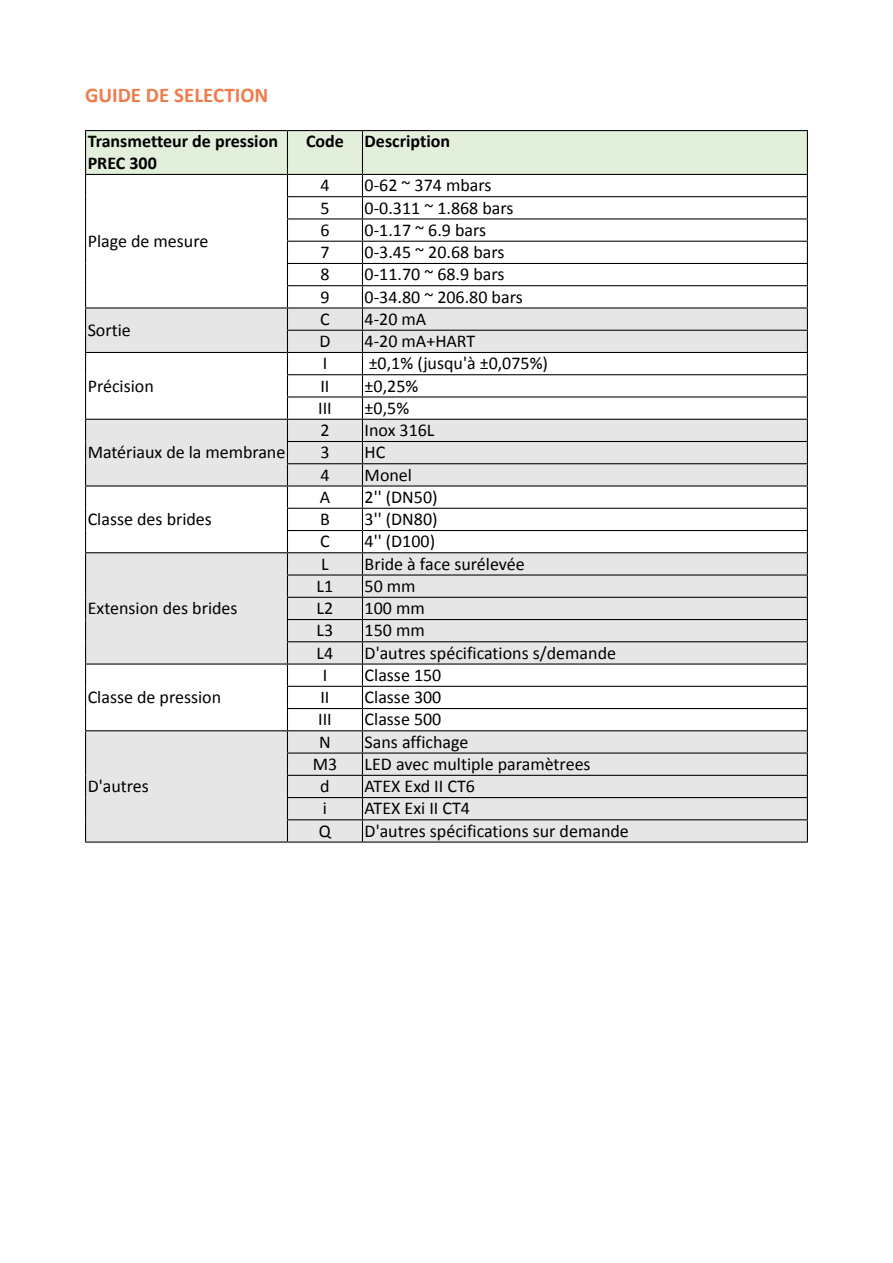
<style>
.page{position:relative;width:893px;height:1263px;background:#fff}
.page>*{position:absolute;margin:0;border:0;box-sizing:border-box;transform-origin:0 0}
.段落样式1{font:700 21px "Calibri";color:#ed7d4d}
.t1{font:18px "Calibri";color:#000}
.t2{font:700 18px "Calibri";color:#000}
</style>
<div class="page">
<hr style="left:85px;top:130px;width:202px;height:1px;background:#000">
<hr style="left:287px;top:130px;width:75px;height:1px;background:#000">
<hr style="left:362px;top:130px;width:446px;height:1px;background:#000">
<svg style="left:85px;top:131px;width:723px;height:710px"></svg>
<hr style="left:85px;top:841px;width:202px;height:2px;background:#000">
<hr style="left:287px;top:841px;width:75px;height:2px;background:#000">
<hr style="left:362px;top:841px;width:446px;height:2px;background:#000">
<p class="段落样式1" style="left:85px;top:82px;width:185px">GUIDE DE SELECTION</p>
<p class="t2" style="left:88px;top:130px;width:192px">Transmetteur de pression</p>
<p class="t2" style="left:88px;top:152px;width:71px">PREC 300</p>
<p class="t1" style="left:88px;top:230px;width:122px">Plage de mesure</p>
<p class="t1" style="left:88px;top:319px;width:45px">Sortie</p>
<p class="t1" style="left:88px;top:374px;width:68px">Précision</p>
<p class="t1" style="left:88px;top:441px;width:199px">Matériaux de la membrane</p>
<p class="t1" style="left:88px;top:508px;width:126px">Classe des brides</p>
<p class="t1" style="left:88px;top:597px;width:151px">Extension des brides</p>
<p class="t1" style="left:88px;top:686px;width:135px">Classe de pression</p>
<p class="t1" style="left:88px;top:775px;width:63px">D'autres</p>
<p class="t2" style="left:306px;top:130px;width:39px">Code</p>
<p class="t2" style="left:365px;top:130px;width:87px">Description</p>
<p class="t1" style="left:320px;top:174px;width:11px">4</p>
<p class="t1" style="left:365px;top:174px;width:128px">0-62 ~ 374 mbars</p>
<p class="t1" style="left:320px;top:196px;width:11px">5</p>
<p class="t1" style="left:365px;top:196px;width:150px">0-0.311 ~ 1.868 bars</p>
<p class="t1" style="left:320px;top:218px;width:11px">6</p>
<p class="t1" style="left:365px;top:218px;width:123px">0-1.17 ~ 6.9 bars</p>
<p class="t1" style="left:320px;top:241px;width:11px">7</p>
<p class="t1" style="left:365px;top:241px;width:141px">0-3.45 ~ 20.68 bars</p>
<p class="t1" style="left:320px;top:263px;width:11px">8</p>
<p class="t1" style="left:365px;top:263px;width:141px">0-11.70 ~ 68.9 bars</p>
<p class="t1" style="left:320px;top:285px;width:11px">9</p>
<p class="t1" style="left:365px;top:285px;width:160px">0-34.80 ~ 206.80 bars</p>
<p class="t1" style="left:320px;top:307px;width:11px">C</p>
<p class="t1" style="left:365px;top:307px;width:63px">4-20 mA</p>
<p class="t1" style="left:319px;top:330px;width:13px">D</p>
<p class="t1" style="left:365px;top:330px;width:112px">4-20 mA+HART</p>
<p class="t1" style="left:323px;top:352px;width:6px">I</p>
<p class="t1" style="left:369px;top:352px;width:181px">±0,1% (jusqu'à ±0,075%)</p>
<p class="t1" style="left:320px;top:374px;width:11px">II</p>
<p class="t1" style="left:365px;top:374px;width:55px">±0,25%</p>
<p class="t1" style="left:318px;top:396px;width:15px">III</p>
<p class="t1" style="left:365px;top:396px;width:46px">±0,5%</p>
<p class="t1" style="left:320px;top:419px;width:11px">2</p>
<p class="t1" style="left:365px;top:419px;width:71px">Inox 316L</p>
<p class="t1" style="left:320px;top:441px;width:11px">3</p>
<p class="t1" style="left:365px;top:441px;width:22px">HC</p>
<p class="t1" style="left:320px;top:463px;width:11px">4</p>
<p class="t1" style="left:365px;top:463px;width:49px">Monel</p>
<p class="t1" style="left:320px;top:485px;width:12px">A</p>
<p class="t1" style="left:365px;top:485px;width:75px">2'' (DN50)</p>
<p class="t1" style="left:320px;top:508px;width:11px">B</p>
<p class="t1" style="left:365px;top:508px;width:75px">3'' (DN80)</p>
<p class="t1" style="left:320px;top:530px;width:11px">C</p>
<p class="t1" style="left:365px;top:530px;width:72px">4'' (D100)</p>
<p class="t1" style="left:321px;top:552px;width:9px">L</p>
<p class="t1" style="left:365px;top:552px;width:162px">Bride à face surélevée</p>
<p class="t1" style="left:317px;top:574px;width:18px">L1</p>
<p class="t1" style="left:365px;top:574px;width:53px">50 mm</p>
<p class="t1" style="left:317px;top:597px;width:18px">L2</p>
<p class="t1" style="left:365px;top:597px;width:62px">100 mm</p>
<p class="t1" style="left:317px;top:619px;width:18px">L3</p>
<p class="t1" style="left:365px;top:619px;width:62px">150 mm</p>
<p class="t1" style="left:317px;top:641px;width:18px">L4</p>
<p class="t1" style="left:365px;top:641px;width:253px">D'autres spécifications s/demande</p>
<p class="t1" style="left:323px;top:663px;width:6px">I</p>
<p class="t1" style="left:365px;top:663px;width:78px">Classe 150</p>
<p class="t1" style="left:320px;top:686px;width:11px">II</p>
<p class="t1" style="left:365px;top:686px;width:78px">Classe 300</p>
<p class="t1" style="left:318px;top:708px;width:15px">III</p>
<p class="t1" style="left:365px;top:708px;width:78px">Classe 500</p>
<p class="t1" style="left:319px;top:730px;width:13px">N</p>
<p class="t1" style="left:365px;top:730px;width:105px">Sans affichage</p>
<p class="t1" style="left:313px;top:752px;width:26px">M3</p>
<p class="t1" style="left:365px;top:752px;width:228px">LED avec multiple paramètrees</p>
<p class="t1" style="left:320px;top:775px;width:11px">d</p>
<p class="t1" style="left:365px;top:775px;width:112px">ATEX Exd II CT6</p>
<p class="t1" style="left:323px;top:797px;width:6px">i</p>
<p class="t1" style="left:365px;top:797px;width:107px">ATEX Exi II CT4</p>
<p class="t1" style="left:319px;top:819px;width:14px">Q</p>
<p class="t1" style="left:365px;top:819px;width:266px">D'autres spécifications sur demande</p>
</div>
